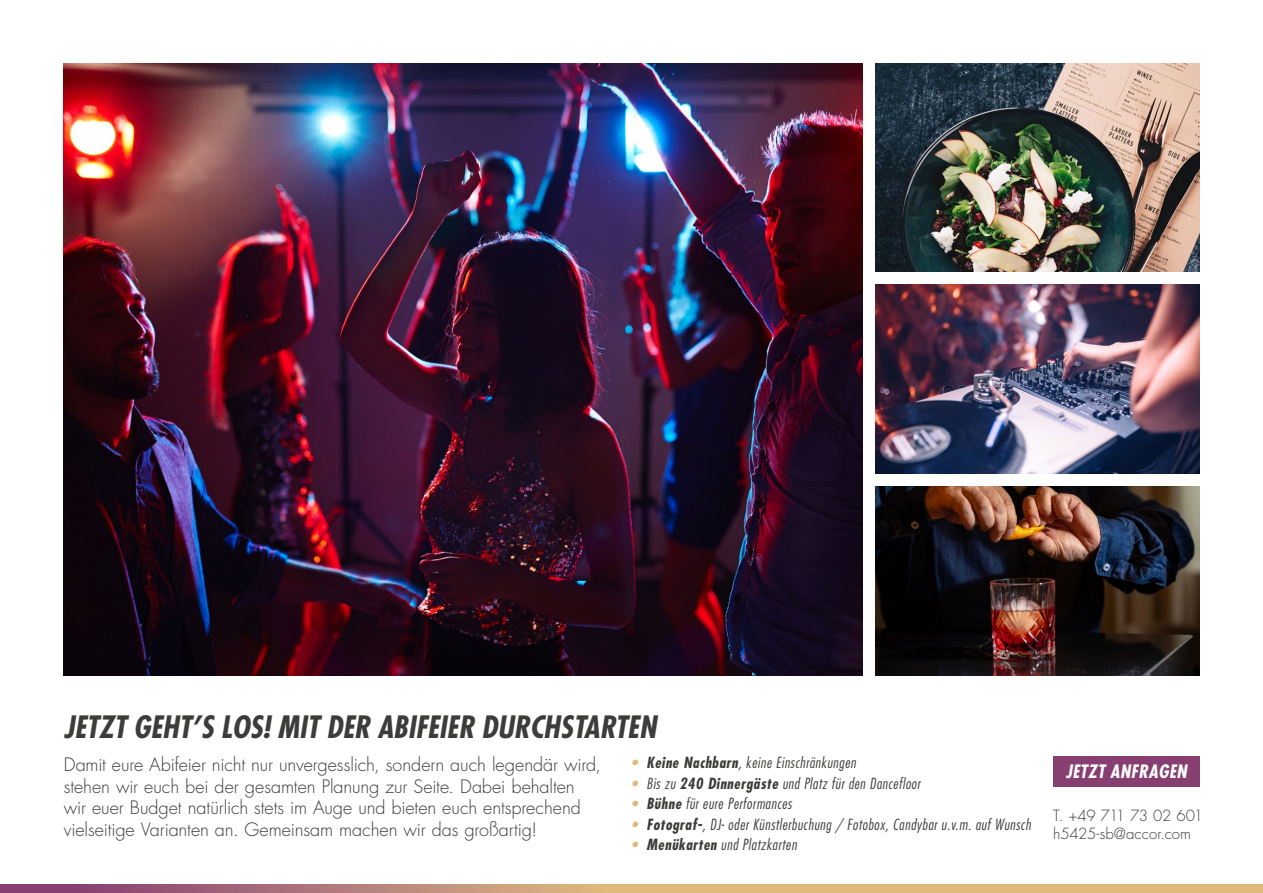
<style>
.page{position:relative;width:1263px;height:893px;background:#fff}
.page>*{position:absolute;margin:0;border:0;box-sizing:border-box;transform-origin:0 0}
.t1{font:italic 700 condensed 30px "Futura Std";color:#3c3c3b}
.t2{font:300 18px/21.6px "Futura Std";letter-spacing:-.005em;color:#3c3c3b}
.t3{font:italic 700 condensed 18px "Futura Std";letter-spacing:.025em;color:#fff}
.t4{font:italic 300 condensed 15px "Futura Std";letter-spacing:.04em;color:#3c3c3b}
.t5{font:300 15px/18px "Futura Std";letter-spacing:-.005em;color:#3c3c3b}
.s1{font-weight:700;color:#dfba7c}
.s2{font-weight:700}
</style>
<div class="page">
<img style="left:64px;top:64px;width:798px;height:611px">
<svg style="left:0;top:884px;width:1263px;height:9px;background:#c7987a"></svg>
<img style="left:875px;top:64px;width:324px;height:208px">
<img style="left:875px;top:285px;width:324px;height:188px">
<img style="left:875px;top:486px;width:324px;height:189px">
<div style="left:1053px;top:756px;width:146px;height:31px;background:#873f71"></div>
<h1 class="t1" style="left:64px;top:708px;width:594px">JETZT GEHT’S LOS! MIT DER ABIFEIER DURCHSTARTEN</h1>
<p class="t2" style="left:64px;top:754px;width:539px">Damit eure Abifeier nicht nur unvergesslich, sondern auch legendär wird, stehen wir euch bei der gesamten Planung zur Seite. Dabei behalten wir euer Budget natürlich stets im Auge und bieten euch entsprechend vielseitige Varianten an. Gemeinsam machen wir das großartig!</p>
<p class="t4" style="left:631px;top:754px;width:226px"><span class="s1">•</span> <span class="s2">Keine Nachbarn</span>, keine Einschränkungen</p>
<p class="t4" style="left:631px;top:774px;width:290px"><span class="s1">•</span> Bis zu <span class="s2">240 Dinnergäste</span> und Platz für den Dancefloor</p>
<p class="t4" style="left:631px;top:795px;width:162px"><span class="s1">•</span> <span class="s2">Bühne</span> für eure Performances</p>
<p class="t4" style="left:631px;top:815px;width:401px"><span class="s1">•</span> <span class="s2">Fotograf-</span>, DJ- oder Künstlerbuchung / Fotobox, Candybar u.v.m. auf Wunsch</p>
<p class="t4" style="left:631px;top:836px;width:167px"><span class="s1">•</span> <span class="s2">Menükarten</span> und Platzkarten</p>
<p class="t3" style="left:1066px;top:760px;width:123px">JETZT ANFRAGEN</p>
<p class="t5" style="left:1053px;top:807px;width:151px">T. +49 711 73 02 601 h5425-sb@accor.com</p>
</div>
